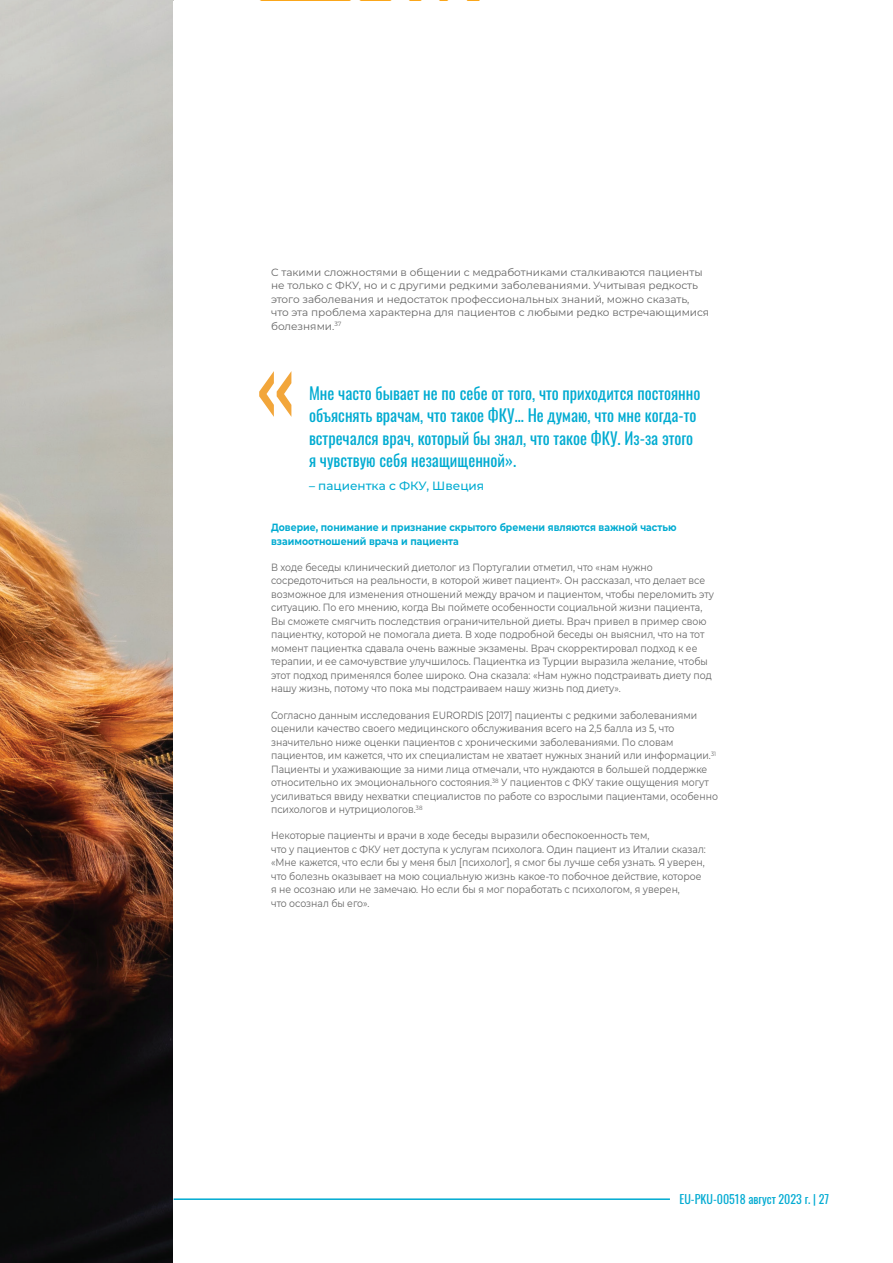
<style>
.page{position:relative;width:893px;height:1263px;background:#fff}
.page>*{position:absolute;margin:0;border:0;box-sizing:border-box;transform-origin:0 0}
.Pull_Out{font:90px "Oswald";color:#f2a63b}
.Pull_Out-2{font:16.5px/22.5px "Oswald";color:#00abd1}
.Pull_Out-3{font:12px "Oswald";color:#03abd2}
.Pull_Out-4{font:500 12px "Montserrat";color:#00abd1}
.t1{font:10.5px/13.5px "Montserrat";color:#646464;scale:.89 1}
.t2{font:10.5px/13.5px "Montserrat";color:#646464}
.Subtitle{font:700 10.5px/13.5px "Montserrat";color:#00abd1;scale:.89 1}
</style>
<div class="page">
<svg style="left:0;top:0;width:174px;height:632px;background:#c2bcb2"></svg>
<img style="left:0;top:632px;width:173px;height:631px">
<div style="left:173px;top:1px;width:719px;height:1261px;background:#fff"></div>
<hr style="left:174px;top:1198px;width:496px;height:2px;background:#00abd1">
<p class="t2" style="left:271px;top:265px;width:440px">C такими сложностями в общении с медработниками сталкиваются пациенты не только с ФКУ, но и с другими редкими заболеваниями. Учитывая редкость этого заболевания и недостаток профессиональных знаний, можно сказать, что эта проблема характерна для пациентов с любыми редко встречающимися болезнями.<sup>37</sup></p>
<p class="Pull_Out" style="left:256px;top:304px;width:42px">«</p>
<p class="Pull_Out-2" style="left:309px;top:380px;width:393px">Мне часто бывает не по себе от того, что приходится постоянно объяснять врачам, что такое ФКУ… Не думаю, что мне когда-то встречался врач, который бы знал, что такое ФКУ. Из-за этого я чувствую себя незащищенной».</p>
<p class="Pull_Out-4" style="left:309px;top:477px;width:177px">– пациентка с ФКУ, Швеция</p>
<p class="Subtitle" style="left:271px;top:520px;width:457px">Доверие, понимание и признание скрытого бремени являются важной частью взаимоотношений врача и пациента</p>
<p class="t1" style="left:271px;top:560px;width:499px">В ходе беседы клинический диетолог из Португалии отметил, что «нам нужно сосредоточиться на реальности, в которой живет пациент». Он рассказал, что делает все возможное для изменения отношений между врачом и пациентом, чтобы переломить эту ситуацию. По его мнению, когда Вы поймете особенности социальной жизни пациента, Вы сможете смягчить последствия ограничительной диеты. Врач привел в пример свою пациентку, которой не помогала диета. В ходе подробной беседы он выяснил, что на тот момент пациентка сдавала очень важные экзамены. Врач скорректировал подход к ее терапии, и ее самочувствие улучшилось. Пациентка из Турции выразила желание, чтобы этот подход применялся более широко. Она сказала: «Нам нужно подстраивать диету под нашу жизнь, потому что пока мы подстраиваем нашу жизнь под диету».</p>
<p class="t1" style="left:271px;top:708px;width:504px">Согласно данным исследования EURORDIS [2017] пациенты с редкими заболеваниями оценили качество своего медицинского обслуживания всего на 2,5 балла из 5, что значительно ниже оценки пациентов с хроническими заболеваниями. По словам пациентов, им кажется, что их специалистам не хватает нужных знаний или информации.<sup>31<br></sup>Пациенты и ухаживающие за ними лица отмечали, что нуждаются в большей поддержке относительно их эмоционального состояния.<sup>38</sup> У пациентов с ФКУ такие ощущения могут усиливаться ввиду нехватки специалистов по работе со взрослыми пациентами, особенно психологов и нутрициологов.<sup>38</sup></p>
<p class="t1" style="left:271px;top:828px;width:490px">Некоторые пациенты и врачи в ходе беседы выразили обеспокоенность тем,<br>что у пациентов с ФКУ нет доступа к услугам психолога. Один пациент из Италии сказал: «Мне кажется, что если бы у меня был [психолог], я смог бы лучше себя узнать. Я уверен, что болезнь оказывает на мою социальную жизнь какое-то побочное действие, которое я не осознаю или не замечаю. Но если бы я мог поработать с психологом, я уверен,<br>что осознал бы его».</p>
<p class="Pull_Out-3" style="left:680px;top:1188px;width:151px">EU-PKU-00518 август 2023 г. | 27</p>
</div>
